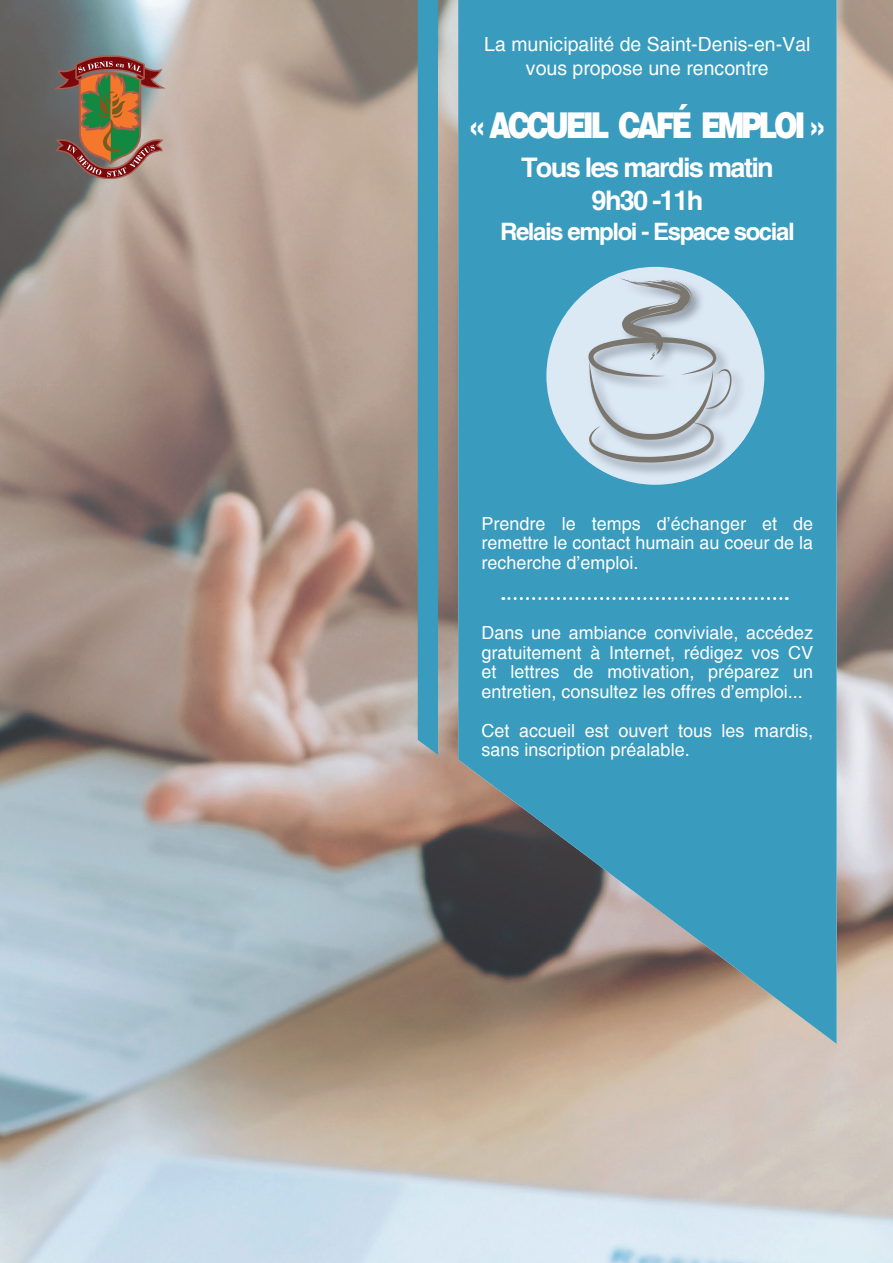
<style>
.page{position:relative;width:893px;height:1263px;background:#fff}
.page>*{position:absolute;margin:0;border:0;box-sizing:border-box;transform-origin:0 0}
.t1{font:900 35.7px "Helvetica";letter-spacing:-.12em;color:#fff;scale:.8 1}
.t2{font:700 27px/33px "Helvetica";letter-spacing:-.06em;color:#fff;text-align:center}
.t3{font:700 24px "Helvetica";letter-spacing:-.06em;color:#fff}
.t4{font:19.5px/23.4px "Helvetica";color:#fff;text-align:center}
.t5{font:18px/19.5px "Helvetica";color:#fff;text-align:justify}
</style>
<div class="page">
<img style="left:0;top:0;width:893px;height:1263px">
<svg style="left:458px;top:0;width:379px;height:1044px;background:#4494b0"></svg>
<div style="left:418px;top:0;width:20px;height:755px;background:#399bbe"></div>
<div style="left:546px;top:267px;width:218px;height:218px;background:#dbe9f5;border-radius:50%"></div>
<img style="left:586px;top:276px;width:160px;height:201px">
<svg style="left:588px;top:277px;width:143px;height:186px"></svg>
<svg style="left:503px;top:597px;width:284px;height:3px"></svg>
<svg style="left:53px;top:54px;width:113px;height:124px;background:#8d715a"></svg>
<p class="t4" style="left:484px;top:34px;width:328px">La municipalité de Saint-Denis-en-Val vous propose une rencontre</p>
<h1 class="t1" style="left:468px;top:103px;width:451px">« ACCUEIL CAFÉ EMPLOI »</h1>
<h2 class="t2" style="left:521px;top:153px;width:254px">Tous les mardis matin<br>9h30 -11h</h2>
<h3 class="t3" style="left:500px;top:217px;width:296px">Relais emploi - Espace social</h3>
<p class="t5" style="left:482px;top:514px;width:333px">Prendre le temps d’échanger et de remettre le contact humain au coeur de la recherche d’emploi.</p>
<p class="t5" style="left:482px;top:624px;width:333px">Dans une ambiance conviviale, accédez gratuitement à Internet, rédigez vos CV et lettres de motivation, préparez un entretien, consultez les offres d’emploi...</p>
<p class="t5" style="left:482px;top:721px;width:333px">Cet accueil est ouvert tous les mardis, sans inscription préalable.</p>
</div>
